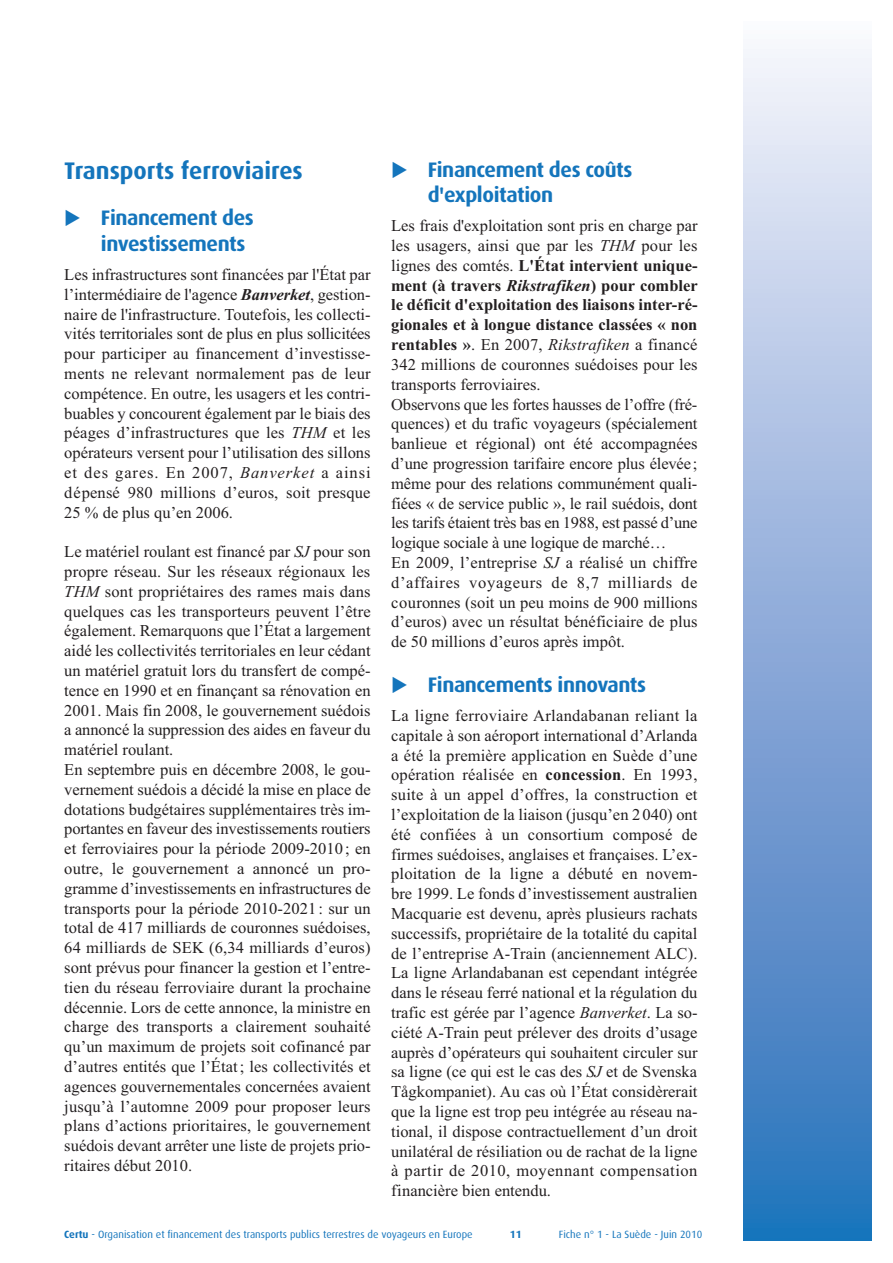
<style>
.page{position:relative;width:893px;height:1263px;background:#fff}
.page>*{position:absolute;margin:0;border:0;box-sizing:border-box;transform-origin:0 0}
.t1{font:700 24px "Dax OT";color:#1475bc}
.t2{font:700 21px/25.2px "Dax OT";letter-spacing:-.02em;color:#1475bc}
.t3{font:16.5px/19.8px "Times New Roman";color:#231f20;text-align:justify}
.t4{font:10.5px "Dax OT";color:#1475bc}
.t5{font:700 10.5px "Dax OT";color:#1475bc}
.s1{font-weight:700;font-style:italic}
.s2{font-style:italic}
.s3{font-weight:700}
</style>
<div class="page">
<div style="left:743px;top:21px;width:128px;height:1220px;background:linear-gradient(to bottom,#f8f2fb,#256db9)"></div>
<h1 class="t1" style="left:64px;top:160px;width:240px">Transports ferroviaires</h1>
<p class="t2" style="left:101px;top:207px;width:154px">Financement des investissements</p>
<p class="t3" style="left:64px;top:266px;width:308px">Les infrastructures sont financées par l'État par l’intermédiaire de l'agence <span class="s1">Banverket</span>, gestion&shy;naire de l'infrastructure. Toutefois, les collecti&shy;vités territoriales sont de plus en plus sollicitées pour participer au financement d’investisse&shy;ments ne relevant normalement pas de leur compétence. En outre, les usagers et les contri&shy;buables y concourent également par le biais des péages d’infrastructures que les <span class="s2">THM</span> et les opérateurs versent pour l’utilisation des sillons et des gares. En 2007, <span class="s2">Banverket</span> a ainsi dépensé 980 millions d’euros, soit presque 25 % de plus qu’en 2006.</p>
<p class="t3" style="left:64px;top:543px;width:308px;text-align:left">Le matériel roulant est financé par <span class="s2">SJ</span> pour son propre réseau. Sur les réseaux régionaux les <span class="s2">THM</span> sont propriétaires des rames mais dans quelques cas les transporteurs peuvent l’être également. Remarquons que l’État a largement aidé les collectivités territoriales en leur cédant un matériel gratuit lors du transfert de compé&shy;tence en 1990 et en finançant sa rénovation en 2001. Mais fin 2008, le gouvernement suédois a annoncé la suppression des aides en faveur du matériel roulant.<br>En septembre puis en décembre 2008, le gou&shy;vernement suédois a décidé la mise en place de dotations budgétaires supplémentaires très im&shy;portantes en faveur des investissements routiers et ferroviaires pour la période 2009-2010 ; en outre, le gouvernement a annoncé un pro&shy;gramme d’investissements en infrastructures de transports pour la période 2010-2021 : sur un total de 417 milliards de couronnes suédoises, 64 milliards de SEK (6,34 milliards d’euros) sont prévus pour financer la gestion et l’entre&shy;tien du réseau ferroviaire durant la prochaine décennie. Lors de cette annonce, la ministre en charge des transports a clairement souhaité qu’un maximum de projets soit cofinancé par d’autres entités que l’État ; les collectivités et agences gouvernementales concernées avaient jusqu’à l’automne 2009 pour proposer leurs plans d’actions prioritaires, le gouvernement suédois devant arrêter une liste de projets prio&shy;ritaires début 2010.</p>
<p class="t2" style="left:428px;top:158px;width:206px">Financement des coûts d'exploitation</p>
<p class="t3" style="left:391px;top:218px;width:308px;text-align:left">Les frais d'exploitation sont pris en charge par les usagers, ainsi que par les <span class="s2">THM</span> pour les lignes des comtés. <span class="s3">L'État intervient unique&shy;ment (à travers</span> <span class="s1">Rikstrafiken</span><span class="s3">) pour combler le déficit d'exploitation des liaisons inter-ré&shy;gionales et à longue distance classées « non rentables »</span>. En 2007, <span class="s2">Rikstrafiken</span> a financé 342 millions de couronnes suédoises pour les transports ferroviaires.<br>Observons que les fortes hausses de l’offre (fré&shy;quences) et du trafic voyageurs (spécialement banlieue et régional) ont été accompagnées d’une progression tarifaire encore plus élevée; même pour des relations communément quali&shy;fiées « de service public », le rail suédois, dont les tarifs étaient très bas en 1988, est passé d’une logique sociale à une logique de marché…<br>En 2009, l’entreprise <span class="s2">SJ</span> a réalisé un chiffre d’affaires voyageurs de 8,7 milliards de couronnes (soit un peu moins de 900 millions d’euros) avec un résultat bénéficiaire de plus de 50 millions d’euros après impôt.</p>
<p class="t2" style="left:428px;top:673px;width:220px">Financements innovants</p>
<p class="t3" style="left:391px;top:707px;width:308px">La ligne ferroviaire Arlandabanan reliant la capitale à son aéroport international d’Arlanda a été la première application en Suède d’une opération réalisée en <span class="s3">concession</span>. En 1993, suite à un appel d’offres, la construction et l’exploitation de la liaison (jusqu’en 2040) ont été confiées à un consortium composé de firmes suédoises, anglaises et françaises. L’ex&shy;ploitation de la ligne a débuté en novem&shy;bre 1999. Le fonds d’investissement australien Macquarie est devenu, après plusieurs rachats successifs, propriétaire de la totalité du capital de l’entreprise A-Train (anciennement ALC).<br>La ligne Arlandabanan est cependant intégrée dans le réseau ferré national et la régulation du trafic est gérée par l’agence <span class="s2">Banverket</span>. La so&shy;ciété A-Train peut prélever des droits d’usage auprès d’opérateurs qui souhaitent circuler sur sa ligne (ce qui est le cas des <span class="s2">SJ</span> et de Svenska Tågkompaniet). Au cas où l’État considèrerait que la ligne est trop peu intégrée au réseau na&shy;tional, il dispose contractuellement d’un droit unilatéral de résiliation ou de rachat de la ligne à partir de 2010, moyennant compensation financière bien entendu.</p>
<p class="t4" style="left:64px;top:1230px;width:410px"><span class="s3">Certu</span> - Organisation et financement des transports publics terrestres de voyageurs en Europe</p>
<p class="t4" style="left:559px;top:1230px;width:145px">Fiche n° 1 - La Suède - Juin 2010</p>
<p class="t5" style="left:509px;top:1230px;width:13px">11</p>
</div>
